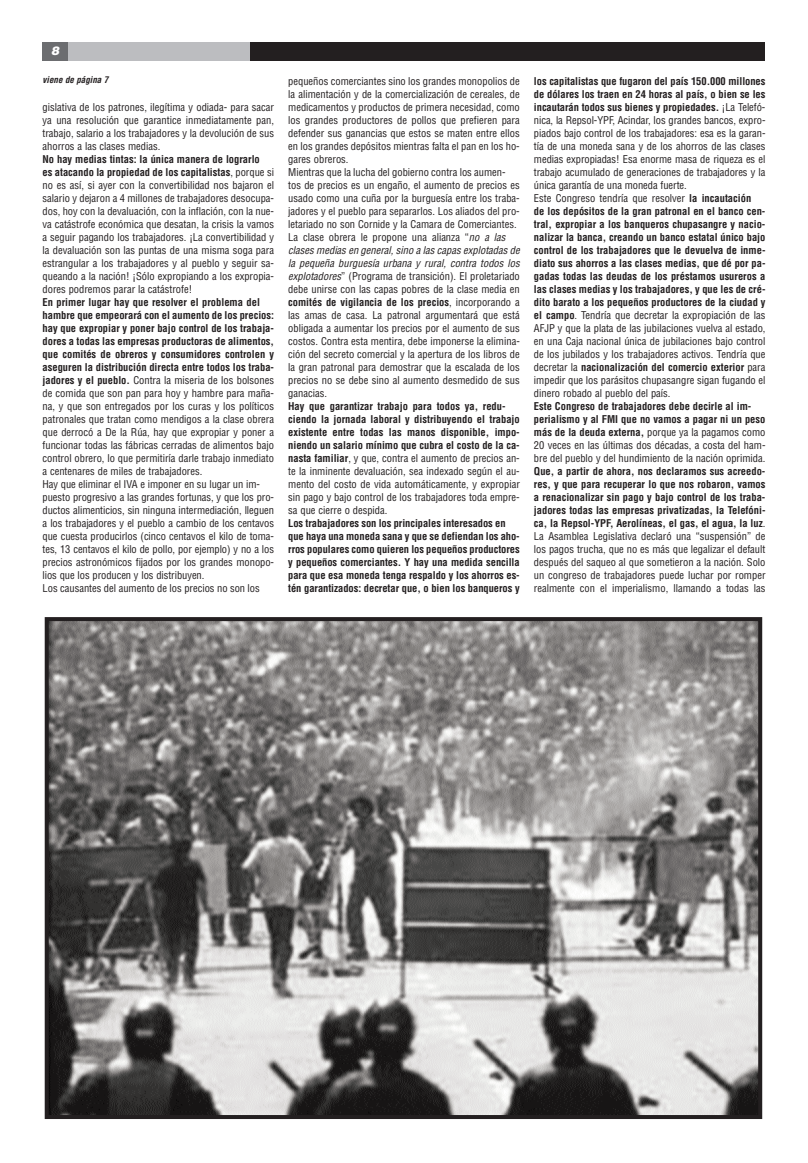
<style>
.page{position:relative;width:808px;height:1163px;background:#fff}
.page>*{position:absolute;margin:0;border:0;box-sizing:border-box;transform-origin:0 0}
.t1{font:italic 900 12px "Helvetica";color:#fff}
.t2{font:condensed 10.5px/13px "Helvetica";color:#231f20}
.t3{font:700 condensed 10.5px/13px "Helvetica";letter-spacing:-.005em;color:#231f20}
.t4{font:italic 700 condensed 9px "Helvetica";color:#231f20}
.s1{font-weight:700}
.s2{font-style:italic}
</style>
<div class="page">
<div style="left:43px;top:43px;width:722px;height:18px;background:#231f20"></div>
<div style="left:68px;top:43px;width:181px;height:18px;background:#bcbdc0"></div>
<div style="left:43px;top:43px;width:25px;height:18px;background:#6c6d70"></div>
<img style="left:50px;top:622px;width:707px;height:491px">
<div style="left:45px;top:617px;width:717px;height:501px;border:4px solid #231f20"></div>
<p class="t1" style="left:51px;top:46px;width:10px">8</p>
<p class="t4" style="left:43px;top:76px;width:67px">viene de página 7</p>
<p class="t2" style="left:43px;top:102px;width:233px;text-align:justify">gis la ti va de los pa tro nes, ile gí ti ma y odia da- pa ra sa car ya una re so lu ción que ga ran ti ce in me dia ta men te pan, tra ba jo, sa la rio a los tra ba ja do res y la de vo lu ción de sus aho rros a las cla ses me dias.</p>
<p class="t2" style="left:43px;top:154px;width:233px"><span class="s1">No hay me dias tin tas: la úni ca ma ne ra de lo grar lo<br>es ata can do la pro pie dad de los ca pi ta lis tas</span>, por que si no es así, si ayer con la con ver ti bi li dad nos ba ja ron el sa la rio y de ja ron a 4 mi llo nes de tra ba ja do res des ocu pa - dos, hoy con la de va lua ción, con la in fla ción, con la nue - va ca tás tro fe eco nó mi ca que de sa tan, la cri sis la va mos a se guir pa gan do los tra ba ja do res. ¡La con ver ti bi li dad y la de va lua ción son las pun tas de una mis ma so ga pa ra es tran gu lar a los tra ba ja do res y al pue blo y se guir sa - quean do a la na ción! ¡Só lo ex pro pian do a los ex pro pia - do res po dre mos pa rar la ca tás tro fe!</p>
<p class="t2" style="left:43px;top:297px;width:233px"><span class="s1">En pri mer lu gar hay que re sol ver el pro ble ma del ham bre que em peo ra rá con el au men to de los pre cios: hay que ex pro piar y po ner ba jo con trol de los tra ba ja - do res a to das las em pre sas pro duc to ras de ali men tos, que co mi tés de obre ros y con su mi do res con tro len y ase gu ren la dis tri bu ción di rec ta en tre to dos los tra ba - ja do res y el pue blo.</span> Con tra la mi se ria de los bol so nes de co mi da que son pan pa ra hoy y ham bre pa ra ma ña - na, y que son en tre ga dos por los cu ras y los po lí ti cos pa tro na les que tra tan co mo men di gos a la cla se obre ra que de rro có a De la Rúa, hay que ex pro piar y po ner a fun cio nar to das las fá bri cas ce rra das de ali men tos ba jo con trol obre ro, lo que per mi ti ría dar le tra ba jo in me dia to a cen te na res de mi les de tra ba ja do res.<br>Hay que eli mi nar el IVA e im po ner en su lu gar un im - pues to pro gre si vo a las gran des for tu nas, y que los pro - duc tos ali men ti cios, sin nin gu na in ter me dia ción, lle guen a los tra ba ja do res y el pue blo a cam bio de los cen ta vos que cues ta pro du cir los (cin co cen ta vos el ki lo de to ma - tes, 13 cen ta vos el ki lo de po llo, por ejem plo) y no a los pre cios as tro nó mi cos fi ja dos por los gran des mo no po - lios que los pro du cen y los dis tri bu yen.<br>Los cau san tes del au men to de los pre cios no son los</p>
<p class="t2" style="left:288px;top:76px;width:233px">pe que ños co mer cian tes si no los gran des mo no po lios de la ali men ta ción y de la co mer cia li za ción de ce rea les, de me di ca men tos y pro duc tos de pri me ra ne ce si dad, co mo los gran des pro duc to res de po llos que pre fie ren pa ra de fen der sus ga nan cias que es tos se ma ten en tre ellos en los gran des de pó si tos mien tras fal ta el pan en los ho - ga res obre ros.<br>Mientras que la lucha del gobierno contra los aumen&shy;tos de precios es un engaño, el au men to de pre cios es usado como una cu ña por la bur gue sía en tre los tra ba - ja do res y el pue blo para separarlos. Los aliados del pro&shy;letariado no son Cornide y la Camara de Comerciantes.<br>La clase obrera le propone una alianza “<span class="s2">no a las clases medias en general, sino a las capas explotadas de la pequeña burguesía urbana y rural, contra todos los explotadores</span>” (Programa de transición). El pro le ta ria do de be unir se con las ca pas po bres de la cla se me dia en <span class="s1">co mi tés de vi gi lan cia de los pre cios</span>, in cor po ran do a las amas de ca sa. La patronal argumentará que está obligada a aumentar los precios por el aumento de sus costos. Contra esta mentira, de be im po ner se la eli mi na - ción del se cre to co mer cial y la aper tu ra de los li bros de la gran pa tro nal pa ra de mos trar que la es ca la da de los pre cios no se de be si no al au men to des me di do de sus ga na cias.</p>
<p class="t2" style="left:288px;top:401px;width:233px"><span class="s1">Hay que ga ran ti zar tra ba jo pa ra to dos ya, re du - cien do la jor na da la bo ral y dis tri bu yen do el tra ba jo exis ten te en tre to das las ma nos dis po ni ble, im po - nien do un sa la rio mí ni mo que cu bra el cos to de la ca - nas ta fa mi liar</span>, y que, con tra el au men to de pre cios an - te la in mi nen te de va lua ción, sea in de xa do se gún el au - men to del cos to de vi da au to má ti ca men te, y ex pro piar sin pa go y ba jo con trol de los tra ba ja do res to da em pre - sa que cie rre o des pi da.</p>
<p class="t3" style="left:288px;top:518px;width:233px">Los tra ba ja do res son los prin ci pa les in te re sa dos en que ha ya una mo ne da sa na y que se de fien dan los aho - rros po pu la res co mo quie ren los pe que ños pro duc to res y pe que ños co mer cian tes. Y hay una me di da sen ci lla pa ra que esa mo ne da ten ga res pal do y los aho rros es - tén ga ran ti za dos: de cre tar que, o bien los ban que ros y</p>
<p class="t2" style="left:534px;top:75px;width:233px"><span class="s1">los ca pi ta lis tas que fu ga ron del país 150.000 mi llo nes de dó la res los traen en 24 ho ras al país, o bien se les in cau ta rán to dos sus bie nes y pro pie da des.</span> ¡La Te le fó - ni ca, la Rep sol-YPF, Acin dar, los gran des ban cos, ex pro - pia dos ba jo con trol de los tra ba ja do res: esa es la ga ran - tía de una mo ne da sa na y de los aho rros de las cla ses me dias ex pro pia das! Esa enor me ma sa de ri que za es el tra ba jo acu mu la do de ge ne ra cio nes de tra ba ja do res y la úni ca ga ran tía de una mo ne da fuer te.<br>Es te Con gre so ten dría que re sol ver <span class="s1">la in cau ta ción<br>de los de pó si tos de la gran pa tro nal en el ban co cen - tral, ex pro piar a los ban que ros chu pa san gre y na cio - na li zar la ban ca, crean do un ban co es ta tal úni co ba jo con trol de los tra ba ja do res que le de vuel va de in me - dia to sus aho rros a las cla ses me dias, que dé por pa - ga das to das las deu das de los prés ta mos usu re ros a las cla ses me dias y los tra ba ja do res, y que les de cré - di to ba ra to a los pe que ños pro duc to res de la ciu dad y el cam po</span>. Ten dría que de cre tar la ex pro pia ción de las AFJP y que la pla ta de las ju bi la cio nes vuel va al es ta do, en una Ca ja na cio nal úni ca de ju bi la cio nes ba jo con trol de los ju bi la dos y los tra ba ja do res ac ti vos. Ten dría que de cre tar la <span class="s1">na cio na li za ción del co mer cio ex te rior</span> pa ra im pe dir que los pa rá si tos chu pa san gre si gan fu gan do el di ne ro ro ba do al pue blo del país.</p>
<p class="t2" style="left:534px;top:400px;width:233px"><span class="s1">Es te Con gre so de tra ba ja do res de be de cir le al im -<br>pe ria lis mo y al FMI que no va mos a pa gar ni un pe so más de la deu da ex ter na,</span> porque ya la pa ga mos co mo 20 ve ces en las úl ti mas dos dé ca das, a cos ta del ham - bre del pue blo y del hun di mien to de la na ción opri mi da.</p>
<p class="t2" style="left:534px;top:465px;width:233px;text-align:justify"><span class="s1">Que, a par tir de aho ra, nos de cla ra mos sus acree do - res, y que pa ra re cu pe rar lo que nos ro ba ron, va mos a re na cio na li zar sin pa go y ba jo con trol de los tra ba - ja do res to das las em pre sas pri va ti za das, la Te le fó ni - ca, la Rep sol-YPF, Ae ro lí neas, el gas, el agua, la luz</span>.<br>La Asamblea Legislativa declaró una “suspensión” de los pagos trucha, que no es más que legalizar el default después del saqueo al que sometieron a la nación. Solo un congreso de trabajadores puede luchar por romper realmente con el imperialismo, llamando a todas las</p>
</div>
